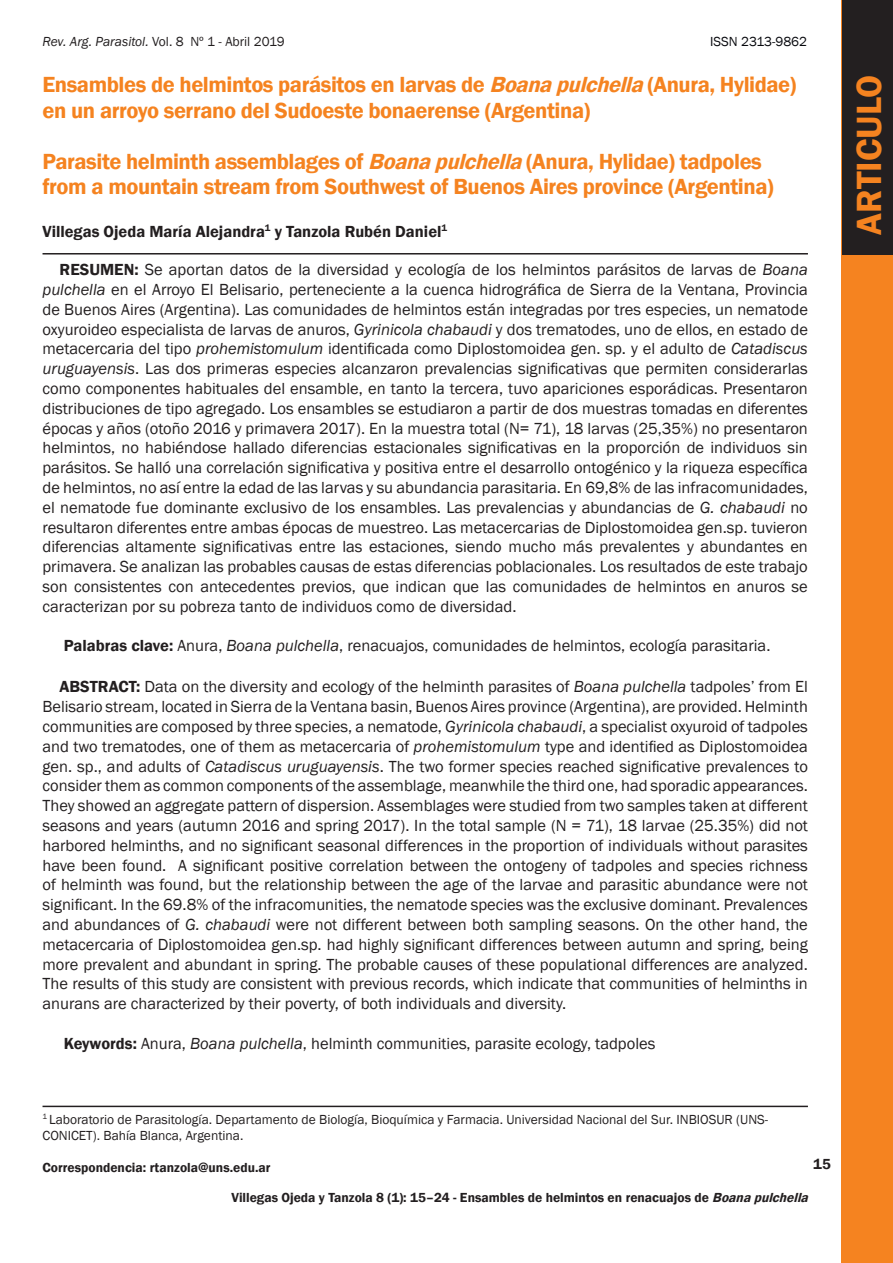
<style>
.page{position:relative;width:893px;height:1263px;background:#fff}
.page>*{position:absolute;margin:0;border:0;box-sizing:border-box;transform-origin:0 0}
.t1{font:600 36px "Franklin Gothic";color:#f58320}
.t2{font:600 22.5px/25.5px "Franklin Gothic";letter-spacing:-.02em;color:#f58320}
.t3{font:16.5px/19.8px "Franklin Gothic";color:#231f20;text-align:justify}
.t4{font:600 16.5px "Franklin Gothic";color:#231f20}
.t5{font:600 15px "Franklin Gothic";color:#231f20}
.t6{font:13.5px/16.2px "Franklin Gothic";color:#231f20}
.t7{font:600 13.5px "Franklin Gothic";color:#231f20}
.t8{font:italic 13.5px "Franklin Gothic";color:#231f20}
.t9{font:13.5px "Franklin Gothic";color:#07080d}
.s1{font-style:normal}
.s2{font-style:italic}
.s3{font-weight:600}
</style>
<div class="page">
<div style="left:842px;top:0;width:51px;height:1263px;background:#f58320"></div>
<div style="left:842px;top:0;width:51px;height:254px;background:#231f20"></div>
<hr style="left:43px;top:1106px;width:765px;height:1px;background:#231f20">
<hr style="left:43px;top:253px;width:765px;height:1px;background:#231f20">
<p class="t8" style="left:43px;top:33px;width:244px">Rev. Arg. Parasitol. <span class="s1">Vol. 8 Nº 1 - Abril 2019</span></p>
<p class="t9" style="left:710px;top:33px;width:98px">ISSN 2313-9862</p>
<h2 class="t2" style="left:43px;top:72px;width:755px">Ensambles de helmintos parásitos en larvas de <span class="s2">Boanapulchella</span>(Anura, Hylidae) en un arroyo serrano del Sudoeste bonaerense (Argentina)</h2>
<h2 class="t2" style="left:43px;top:149px;width:733px">Parasite helminth assemblages of <span class="s2">Boanapulchella</span>(Anura, Hylidae) tadpoles from a mountain stream from Southwest of Buenos Aires province (Argentina)</h2>
<p class="t4" style="left:43px;top:221px;width:406px">Villegas Ojeda María Alejandra<sup>1</sup> y Tanzola Rubén Daniel<sup>1</sup></p>
<p class="t3" style="left:42px;top:260px;width:767px;text-indent:17px"><span class="s3">RESUMEN:</span> Se aportan datos de la diversidad y ecología de los helmintos parásitos de larvas de <span class="s2">Boana pulchella</span> en el Arroyo El Belisario, perteneciente a la cuenca hidrográfica de Sierra de la Ventana, Provincia de Buenos Aires (Argentina). Las comunidades de helmintos están integradas por tres especies, un nematode oxyuroideo especialista de larvas de anuros, <span class="s2">Gyrinicola chabaudi</span> y dos trematodes, uno de ellos, en estado de metacercaria del tipo <span class="s2">prohemistomulum</span> identificada como Diplostomoidea gen. sp. y el adulto de <span class="s2">Catadiscus uruguayensis</span>. Las dos primeras especies alcanzaron prevalencias significativas que permiten considerarlas como componentes habituales del ensamble, en tanto la tercera, tuvo apariciones esporádicas. Presentaron distribuciones de tipo agregado. Los ensambles se estudiaron a partir de dos muestras tomadas en diferentes épocas y años (otoño 2016 y primavera 2017). En la muestra total (N= 71), 18 larvas (25,35%) no presentaron helmintos, no habiéndose hallado diferencias estacionales significativas en la proporción de individuos sin parásitos. Se halló una correlación significativa y positiva entre el desarrollo ontogénico y la riqueza específica de helmintos, no así entre la edad de las larvas y su abundancia parasitaria. En 69,8% de las infracomunidades, el nematode fue dominante exclusivo de los ensambles. Las prevalencias y abundancias de <span class="s2">G. chabaudi</span> no resultaron diferentes entre ambas épocas de muestreo. Las metacercarias de Diplostomoidea gen.sp. tuvieron diferencias altamente significativas entre las estaciones, siendo mucho más prevalentes y abundantes en primavera. Se analizan las probables causas de estas diferencias poblacionales. Los resultados de este trabajo son consistentes con antecedentes previos, que indican que las comunidades de helmintos en anuros se caracterizan por su pobreza tanto de individuos como de diversidad.</p>
<p class="t3" style="left:64px;top:636px;width:708px"><span class="s3">Palabras clave:</span> Anura, <span class="s2">Boana pulchella</span>, renacuajos, comunidades de helmintos, ecología parasitaria.</p>
<p class="t3" style="left:42px;top:677px;width:767px;text-indent:17px"><span class="s3">ABSTRACT:</span> Data on the diversity and ecology of the helminth parasites of <span class="s2">Boana pulchella</span> tadpoles’ from El Belisario stream, located in Sierra de la Ventana basin, Buenos Aires province (Argentina), are provided. Helminth communities are composed by three species, a nematode, <span class="s2">Gyrinicola chabaudi</span>, a specialist oxyuroid of tadpoles and two trematodes, one of them as metacercaria of <span class="s2">prohemistomulum</span> type and identified as Diplostomoidea gen. sp., and adults of <span class="s2">Catadiscus uruguayensis</span>. The two former species reached significative prevalences to consider them as common components of the assemblage, meanwhile the third one, had sporadic appearances.<br>They showed an aggregate pattern of dispersion. Assemblages were studied from two samples taken at different seasons and years (autumn 2016 and spring 2017). In the total sample (N = 71), 18 larvae (25.35%) did not harbored helminths, and no significant seasonal differences in the proportion of individuals without parasites have been found. A significant positive correlation between the ontogeny of tadpoles and species richness of helminth was found, but the relationship between the age of the larvae and parasitic abundance were not significant. In the 69.8% of the infracomunities, the nematode species was the exclusive dominant. Prevalences and abundances of <span class="s2">G. chabaudi</span> were not different between both sampling seasons. On the other hand, the metacercaria of Diplostomoidea gen.sp. had highly significant differences between autumn and spring, being more prevalent and abundant in spring. The probable causes of these populational differences are analyzed.<br>The results of this study are consistent with previous records, which indicate that communities of helminths in anurans are characterized by their poverty, of both individuals and diversity.</p>
<p class="t3" style="left:64px;top:1034px;width:593px"><span class="s3">Keywords:</span> Anura, <span class="s2">Boana pulchella</span>, helminth communities, parasite ecology, tadpoles</p>
<p class="t6" style="left:43px;top:1111px;width:727px"><sup>1</sup> Laboratorio de Parasitología. Departamento de Biología, Bioquímica y Farmacia. Universidad Nacional del Sur. INBIOSUR (UNS-<br>CONICET). Bahía Blanca, Argentina.</p>
<p class="t7" style="left:43px;top:1159px;width:229px">Correspondencia: rtanzola@uns.edu.ar</p>
<p class="t5" style="left:813px;top:1155px;width:19px">15</p>
<p class="t7" style="left:231px;top:1189px;width:582px">Villegas Ojeda y Tanzola 8 (1): 15–24 - Ensambles de helmintos en renacuajos de <span class="s2">Boanapulchella</span></p>
<h1 class="t1" style="left:847px;top:235px;width:162px;rotate:-90deg">ARTICULO</h1>
</div>
